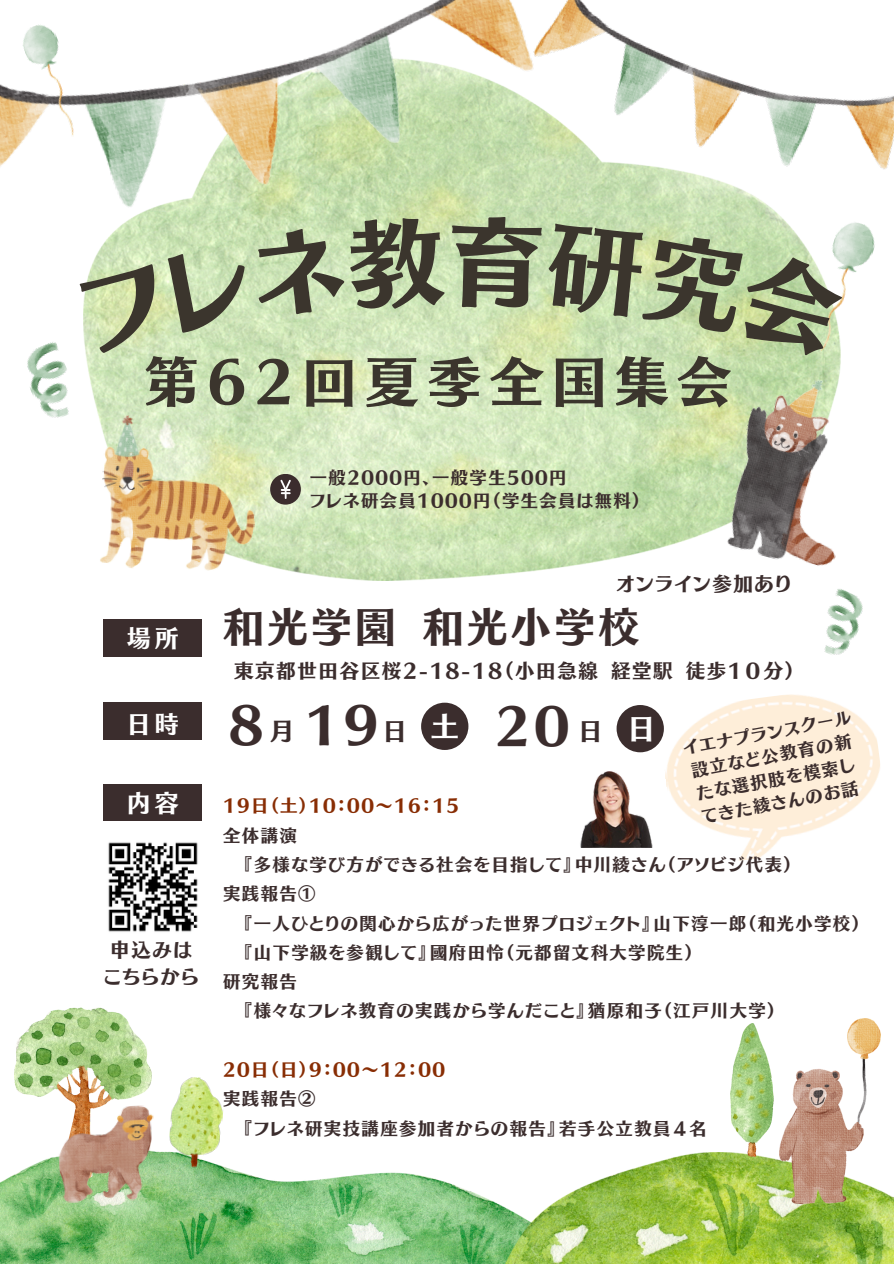
<style>
.page{position:relative;width:894px;height:1264px;background:#fff}
.page>*{position:absolute;margin:0;border:0;box-sizing:border-box;transform-origin:0 0}
.t1{font:54px "TEST Skip E";letter-spacing:.155em;color:#3b352d}
.t2{font:48px "TEST Skip E";color:#3b2d2d}
.t3{font:40.5px "TEST Skip E";letter-spacing:.085em;color:#3b2d2d}
.t4{font:27.9px "TEST Skip E";color:#fff}
.t5{font:24px "TEST Skip E";color:#3b2d2d}
.t6{font:23.85px "TEST Skip E";color:#fff}
.t7{font:19.5px "TEST Skip E";letter-spacing:.085em;color:#3b2d2d}
.t8{font:17.4px "TEST Skip E";letter-spacing:.085em;color:#3b2d2d}
.t9{font:17.4px "TEST Skip E";letter-spacing:.085em;color:#882d04}
.t10{font:17.25px "TEST Skip E";letter-spacing:.085em;color:#3b2d2d}
.t11{font:17.1px/23.7px "TEST Skip E";color:#3b2d2d}
</style>
<div class="page">
<div style="left:421px;top:702px;width:47px;height:48px;background:#3b2d2d;border-radius:50%"></div>
<div style="left:616px;top:705px;width:47px;height:47px;background:#3b2d2d;border-radius:50%"></div>
<img style="left:0;top:1151px;width:395px;height:112px">
<img style="left:395px;top:1152px;width:498px;height:111px">
<img style="left:14px;top:1008px;width:137px;height:173px">
<img style="left:730px;top:1023px;width:43px;height:133px">
<img style="left:167px;top:1077px;width:58px;height:95px">
<img style="left:86px;top:213px;width:754px;height:367px">
<img style="left:0;top:0;width:579px;height:214px">
<img style="left:512px;top:0;width:381px;height:213px">
<img style="left:848px;top:222px;width:27px;height:50px">
<img style="left:18px;top:20px;width:72px;height:122px">
<img style="left:824px;top:589px;width:39px;height:66px">
<img style="left:27px;top:342px;width:42px;height:76px">
<img style="left:57px;top:1105px;width:99px;height:98px">
<img style="left:779px;top:1018px;width:101px;height:185px">
<div style="left:103px;top:618px;width:98px;height:38px;background:#3b2d2d"></div>
<div style="left:103px;top:702px;width:99px;height:38px;background:#3b2d2d"></div>
<div style="left:103px;top:784px;width:98px;height:36px;background:#3b2d2d"></div>
<div style="left:270px;top:474px;width:31px;height:30px;background:#3b2d2d;border-radius:50%"></div>
<svg style="left:280px;top:479px;width:11px;height:20px"></svg>
<img style="left:715px;top:364px;width:126px;height:210px">
<img style="left:96px;top:414px;width:165px;height:162px">
<img style="left:656px;top:694px;width:224px;height:167px">
<img style="left:108px;top:842px;width:90px;height:90px">
<img style="left:580px;top:767px;width:78px;height:80px">
<svg style="left:83px;top:214px;width:765px;height:146px;background:#cee3b5"></svg>
<p class="t1" style="left:144px;top:354px;width:588px">第62回夏季全国集会</p>
<p class="t10" style="left:310px;top:468px;width:258px">一般2000円、一般学生500円</p>
<p class="t10" style="left:310px;top:492px;width:332px">フレネ研会員1000円（学生会員は無料）</p>
<p class="t6" style="left:127px;top:625px;width:53px">場所</p>
<p class="t6" style="left:127px;top:712px;width:53px">日時</p>
<p class="t6" style="left:127px;top:790px;width:53px">内容</p>
<p class="t7" style="left:110px;top:939px;width:83px">申込みは</p>
<p class="t7" style="left:104px;top:966px;width:96px">こちらから</p>
<p class="t7" style="left:616px;top:574px;width:176px">オンライン参加あり</p>
<p class="t3" style="left:223px;top:606px;width:417px">和光学園 和光小学校</p>
<p class="t7" style="left:234px;top:661px;width:562px">東京都世田谷区桜2-18-18（小田急線 経堂駅 徒歩1０分）</p>
<p class="t2" style="left:305px;top:701px;width:75px">19</p>
<p class="t2" style="left:229px;top:701px;width:36px">8</p>
<p class="t2" style="left:495px;top:702px;width:75px">20</p>
<p class="t11" style="left:681px;top:735px;width:172px;rotate:-10deg">イエナプランスクール設立など公教育の新たな選択肢を模索してきた綾さんのお話</p>
<p class="t4" style="left:430px;top:712px;width:28px">土</p>
<p class="t4" style="left:627px;top:714px;width:21px">日</p>
<p class="t5" style="left:270px;top:718px;width:21px">月</p>
<p class="t5" style="left:383px;top:718px;width:18px">日</p>
<p class="t5" style="left:578px;top:718px;width:18px">日</p>
<p class="t9" style="left:223px;top:797px;width:237px">19日（土）10：00～16：15</p>
<p class="t8" style="left:223px;top:826px;width:75px">全体講演</p>
<p class="t8" style="left:242px;top:855px;width:551px">『多様な学び方ができる社会を目指して』中川綾さん（アソビジ代表）</p>
<p class="t8" style="left:223px;top:885px;width:94px">実践報告①</p>
<p class="t8" style="left:242px;top:914px;width:620px">『一人ひとりの関心から広がった世界プロジェクト』山下淳一郎（和光小学校）</p>
<p class="t8" style="left:242px;top:943px;width:453px">『山下学級を参観して』國府田怜（元都留文科大学院生）</p>
<p class="t8" style="left:223px;top:972px;width:75px">研究報告</p>
<p class="t8" style="left:242px;top:1002px;width:535px">『様々なフレネ教育の実践から学んだこと』猶原和子（江戸川大学）</p>
<p class="t9" style="left:223px;top:1060px;width:223px">20日（日）9：00～12：00</p>
<p class="t8" style="left:223px;top:1089px;width:94px">実践報告②</p>
<p class="t8" style="left:242px;top:1119px;width:466px">『フレネ研実技講座参加者からの報告』若手公立教員４名</p>
</div>
